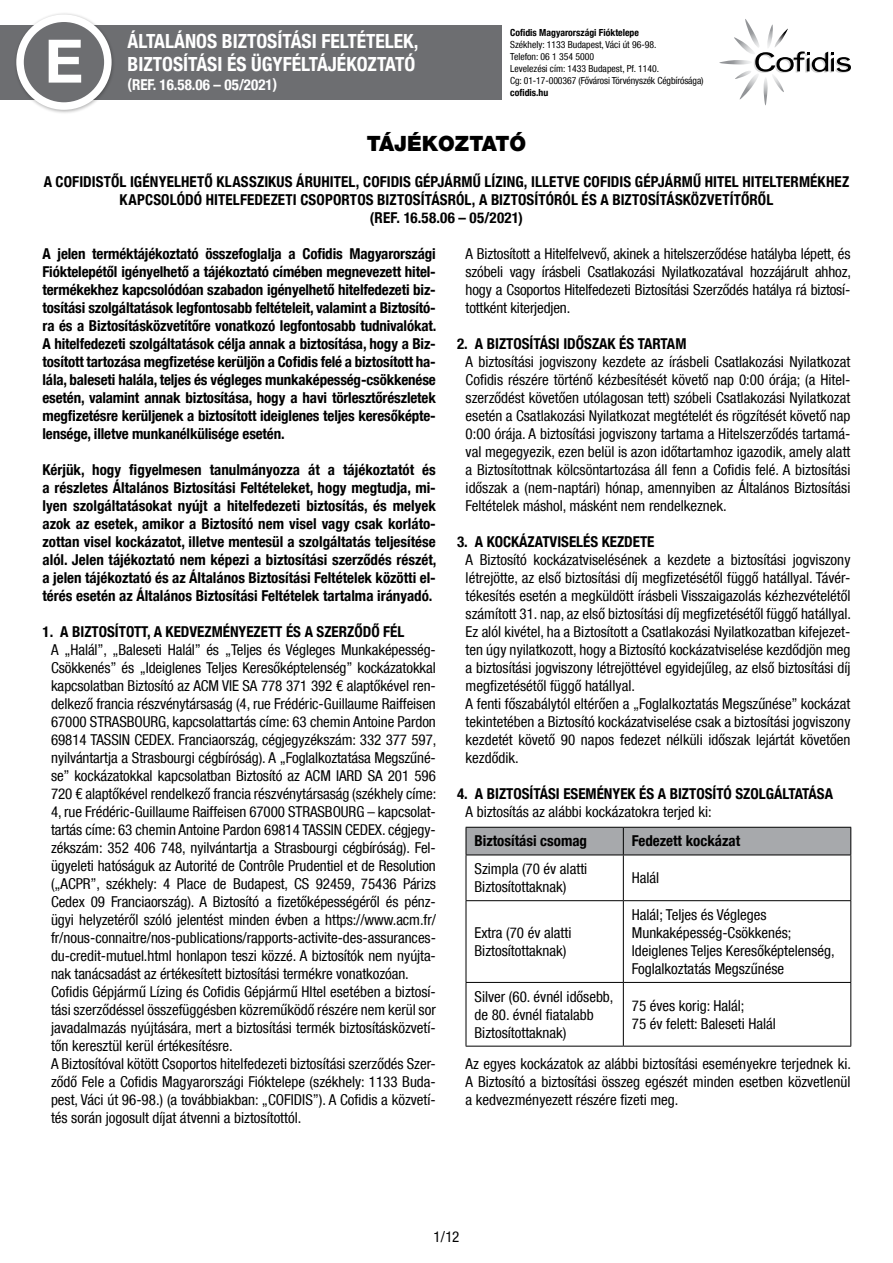
<style>
.page{position:relative;width:893px;height:1263px;background:#fff}
.page>*{position:absolute;margin:0;border:0;box-sizing:border-box;transform-origin:0 0}
.t1{font:700 60px "Helvetica Neue LT Com";color:#fff}
.t2{font:900 21px "Helvetica Neue LT Com";color:#000}
.t3{font:700 condensed 19.5px/22.5px "Helvetica Neue LT Com";color:#fff}
.t4{font:condensed 15px/18px "Helvetica Neue LT Com";color:#000}
.t5{font:700 condensed 15px/18px "Helvetica Neue LT Com";color:#000;text-align:justify}
.t6{font:700 condensed 15px "Helvetica Neue LT Com";color:#fff}
.t7{font:condensed 9.75px/12px "Helvetica Neue LT Com";color:#000}
.t8{font:700 condensed 9.75px "Helvetica Neue LT Com";color:#000}
</style>
<div class="page">
<hr style="left:466px;top:900px;width:157px;height:1px;background:#000">
<hr style="left:623px;top:900px;width:228px;height:1px;background:#000">
<hr style="left:466px;top:982px;width:157px;height:1px;background:#000">
<hr style="left:623px;top:982px;width:228px;height:1px;background:#000">
<hr style="left:466px;top:1046px;width:157px;height:1px;background:#000">
<hr style="left:623px;top:1046px;width:228px;height:1px;background:#000">
<hr style="left:466px;top:855px;width:1px;height:45px;background:#000">
<hr style="left:466px;top:901px;width:1px;height:81px;background:#000">
<hr style="left:466px;top:983px;width:1px;height:63px;background:#000">
<svg style="left:466px;top:827px;width:385px;height:28px;background:#9ea0a3"></svg>
<hr style="left:623px;top:855px;width:1px;height:45px;background:#000">
<hr style="left:850px;top:855px;width:1px;height:45px;background:#000">
<hr style="left:623px;top:901px;width:1px;height:81px;background:#000">
<hr style="left:850px;top:901px;width:1px;height:81px;background:#000">
<hr style="left:623px;top:983px;width:1px;height:63px;background:#000">
<hr style="left:850px;top:983px;width:1px;height:63px;background:#000">
<svg style="left:719px;top:19px;width:132px;height:86px"></svg>
<div style="left:0;top:25px;width:502px;height:74px;background:#6d6e71"></div>
<div style="left:14px;top:12px;width:102px;height:102px;background:#000;opacity:.3"></div>
<div style="left:20px;top:18px;width:88px;height:88px;background:#6d6e71;border-radius:50%"></div>
<div style="left:16px;top:15px;width:96px;height:95px;border:8px solid #fff;border-radius:50%"></div>
<h1 class="t1" style="left:45px;top:23px;width:40px">E</h1>
<h3 class="t3" style="left:128px;top:30px;width:292px">ÁLTALÁNOS BIZTOSÍTÁSI FELTÉTELEK,<br>BIZTOSÍTÁSI ÉS ÜGYFÉLTÁJÉKOZTATÓ</h3>
<p class="t6" style="left:128px;top:76px;width:151px">(REF. 16.58.06 – 05/2021)</p>
<p class="t8" style="left:510px;top:26px;width:130px">Cofidis Magyarországi Fióktelepe</p>
<p class="t7" style="left:510px;top:38px;width:195px">Székhely: 1133 Budapest, Váci út 96-98.<br>Telefon: 06 1 354 5000<br>Levelezési cím: 1433 Budapest, Pf. 1140.<br>Cg: 01-17-000367 (Fővárosi Törvényszék Cégbírósága)</p>
<p class="t8" style="left:510px;top:86px;width:40px">cofidis.hu</p>
<h2 class="t2" style="left:367px;top:130px;width:161px">TÁJÉKOZTATÓ</h2>
<p class="t5" style="left:44px;top:172px;width:807px;text-align:center">A COFIDISTŐL IGÉNYELHETŐ KLASSZIKUS ÁRUHITEL, COFIDIS GÉPJÁRMŰ LÍZING, ILLETVE COFIDIS GÉPJÁRMŰ HITEL HITELTERMÉKHEZ<br>KAPCSOLÓDÓ HITELFEDEZETI CSOPORTOS BIZTOSÍTÁSRÓL, A BIZTOSÍTÓRÓL ÉS A BIZTOSÍTÁSKÖZVETÍTŐRŐL<br>(REF. 16.58.06 – 05/2021)</p>
<p class="t5" style="left:43px;top:244px;width:395px">A jelen terméktájékoztató összefoglalja a Cofidis Magyarországi Fióktelepétől igényelhető a tájékoztató címében megnevezett hitel&shy;termékekhez kapcsolódóan szabadon igényelhető hitelfedezeti biz&shy;tosítási szolgáltatások legfontosabb feltételeit, valamint a Biztosító&shy;ra és a Biztosításközvetítőre vonatkozó legfontosabb tudnivalókat.<br>A hitelfedezeti szolgáltatások célja annak a biztosítása, hogy a Biz&shy;tosított tartozása megfizetése kerüljön a Cofidis felé a biztosított ha&shy;lála, baleseti halála, teljes és végleges munkaképesség-csökkenése esetén, valamint annak biztosítása, hogy a havi törlesztőrészletek megfizetésre kerüljenek a biztosított ideiglenes teljes keresőképte&shy;lensége, illetve munkanélkülisége esetén.</p>
<p class="t5" style="left:43px;top:460px;width:395px">Kérjük, hogy figyelmesen tanulmányozza át a tájékoztatót és a részletes Általános Biztosítási Feltételeket, hogy megtudja, mi&shy;lyen szolgáltatásokat nyújt a hitelfedezeti biztosítás, és melyek azok az esetek, amikor a Biztosító nem visel vagy csak korláto&shy;zottan visel kockázatot, illetve mentesül a szolgáltatás teljesítése alól. Jelen tájékoztató nem képezi a biztosítási szerződés részét, a jelen tájékoztató és az Általános Biztosítási Feltételek közötti el&shy;térés esetén az Általános Biztosítási Feltételek tartalma irányadó.</p>
<p class="t5" style="left:43px;top:622px;width:363px">1. A BIZTOSÍTOTT, A KEDVEZMÉNYEZETT ÉS A SZERZŐDŐ FÉL</p>
<p class="t4" style="left:51px;top:640px;width:387px">A „Halál”, „Baleseti Halál” és „Teljes és Végleges Munkaképesség-Csökkenés” és „Ideiglenes Teljes Keresőképtelenség” kockázatokkal kapcsolatban Biztosító az ACM VIE SA 778 371 392 € alaptőkével ren&shy;delkező francia részvénytársaság (4, rue Frédéric-Guillaume Raiffeisen 67000 STRASBOURG, kapcsolattartás címe: 63 chemin Antoine Pardon 69814 TASSIN CEDEX. Franciaország, cégjegyzékszám: 332 377 597, nyilvántartja a Strasbourgi cégbíróság). A „Foglalkoztatása Megszűné&shy;se” kockázatokkal kapcsolatban Biztosító az ACM IARD SA 201 596<br>720 € alaptőkével rendelkező francia részvénytársaság (székhely címe:<br>4, rue Frédéric-Guillaume Raiffeisen 67000 STRASBOURG – kapcsolat&shy;tartás címe: 63 chemin Antoine Pardon 69814 TASSIN CEDEX. cégjegy&shy;zékszám: 352 406 748, nyilvántartja a Strasbourgi cégbíróság). Fel&shy;ügyeleti hatóságuk az Autorité de Contrôle Prudentiel et de Resolution („ACPR”, székhely: 4 Place de Budapest, CS 92459, 75436 Párizs Cedex 09 Franciaország). A Biztosító a fizetőképességéről és pénz&shy;ügyi helyzetéről szóló jelentést minden évben a https://www.acm.fr/ fr/nous-connaitre/nos-publications/rapports-activite-des-assurances&shy;du-credit-mutuel.html honlapon teszi közzé. A biztosítók nem nyújta&shy;nak tanácsadást az értékesített biztosítási termékre vonatkozóan.<br>Cofidis Gépjármű Lízing és Cofidis Gépjármű HItel esetében a biztosí&shy;tási szerződéssel összefüggésben közreműködő részére nem kerül sor javadalmazás nyújtására, mert a biztosítási termék biztosításközvetí&shy;tőn keresztül kerül értékesítésre.<br>A Biztosítóval kötött Csoportos hitelfedezeti biztosítási szerződés Szer&shy;ződő Fele a Cofidis Magyarországi Fióktelepe (székhely: 1133 Buda&shy;pest, Váci út 96-98.) (a továbbiakban: „COFIDIS”). A Cofidis a közvetí&shy;tés során jogosult díjat átvenni a biztosítottól.</p>
<p class="t4" style="left:466px;top:244px;width:387px;text-align:justify">A Biztosított a Hitelfelvevő, akinek a hitelszerződése hatályba lépett, és szóbeli vagy írásbeli Csatlakozási Nyilatkozatával hozzájárult ahhoz, hogy a Csoportos Hitelfedezeti Biztosítási Szerződés hatálya rá biztosí&shy;tottként kiterjedjen.</p>
<p class="t5" style="left:457px;top:334px;width:231px">2. A BIZTOSÍTÁSI IDŐSZAK ÉS TARTAM</p>
<p class="t4" style="left:466px;top:352px;width:386px;text-align:justify">A biztosítási jogviszony kezdete az írásbeli Csatlakozási Nyilatkozat Cofidis részére történő kézbesítését követő nap 0:00 órája; (a Hitel&shy;szerződést követően utólagosan tett) szóbeli Csatlakozási Nyilatkozat esetén a Csatlakozási Nyilatkozat megtételét és rögzítését követő nap 0:00 órája. A biztosítási jogviszony tartama a Hitelszerződés tartamá&shy;val megegyezik, ezen belül is azon időtartamhoz igazodik, amely alatt a Biztosítottnak kölcsöntartozása áll fenn a Cofidis felé. A biztosítási időszak a (nem-naptári) hónap, amennyiben az Általános Biztosítási Feltételek máshol, másként nem rendelkeznek.</p>
<p class="t5" style="left:457px;top:532px;width:199px">3. A KOCKÁZATVISELÉS KEZDETE</p>
<p class="t4" style="left:466px;top:550px;width:387px">A Biztosító kockázatviselésének a kezdete a biztosítási jogviszony létrejötte, az első biztosítási díj megfizetésétől függő hatállyal. Távér&shy;tékesítés esetén a megküldött írásbeli Visszaigazolás kézhezvételétől számított 31. nap, az első biztosítási díj megfizetésétől függő hatállyal.<br>Ez alól kivétel, ha a Biztosított a Csatlakozási Nyilatkozatban kifejezet&shy;ten úgy nyilatkozott, hogy a Biztosító kockázatviselése kezdődjön meg a biztosítási jogviszony létrejöttével egyidejűleg, az első biztosítási díj megfizetésétől függő hatállyal.<br>A fenti főszabálytól eltérően a „Foglalkoztatás Megszűnése” kockázat tekintetében a Biztosító kockázatviselése csak a biztosítási jogviszony kezdetét követő 90 napos fedezet nélküli időszak lejártát követően kezdődik.</p>
<p class="t5" style="left:457px;top:784px;width:377px">4. A BIZTOSÍTÁSI ESEMÉNYEK ÉS A BIZTOSÍTÓ SZOLGÁLTATÁSA</p>
<p class="t4" style="left:466px;top:802px;width:248px">A biztosítás az alábbi kockázatokra terjed ki:</p>
<p class="t5" style="left:474px;top:832px;width:114px">Biztosítási csomag</p>
<p class="t5" style="left:632px;top:832px;width:110px">Fedezett kockázat</p>
<p class="t4" style="left:474px;top:860px;width:114px">Szimpla (70 év alatti<br>Biztosítottaknak)</p>
<p class="t4" style="left:632px;top:869px;width:29px">Halál</p>
<p class="t4" style="left:474px;top:923px;width:98px">Extra (70 év alatti<br>Biztosítottaknak)</p>
<p class="t4" style="left:632px;top:905px;width:204px">Halál; Teljes és Végleges<br>Munkaképesség-Csökkenés;<br>Ideiglenes Teljes Keresőképtelenség,<br>Foglalkoztatás Megszűnése</p>
<p class="t4" style="left:474px;top:987px;width:141px">Silver (60. évnél idősebb, de 80. évnél fiatalabb<br>Biztosítottaknak)</p>
<p class="t4" style="left:632px;top:996px;width:145px">75 éves korig: Halál;<br>75 év felett: Baleseti Halál</p>
<p class="t4" style="left:466px;top:1054px;width:387px;text-align:justify">Az egyes kockázatok az alábbi biztosítási eseményekre terjednek ki.<br>A Biztosító a biztosítási összeg egészét minden esetben közvetlenül a kedvezményezett részére fizeti meg.</p>
<p class="t4" style="left:433px;top:1227px;width:27px">1/12</p>
</div>
